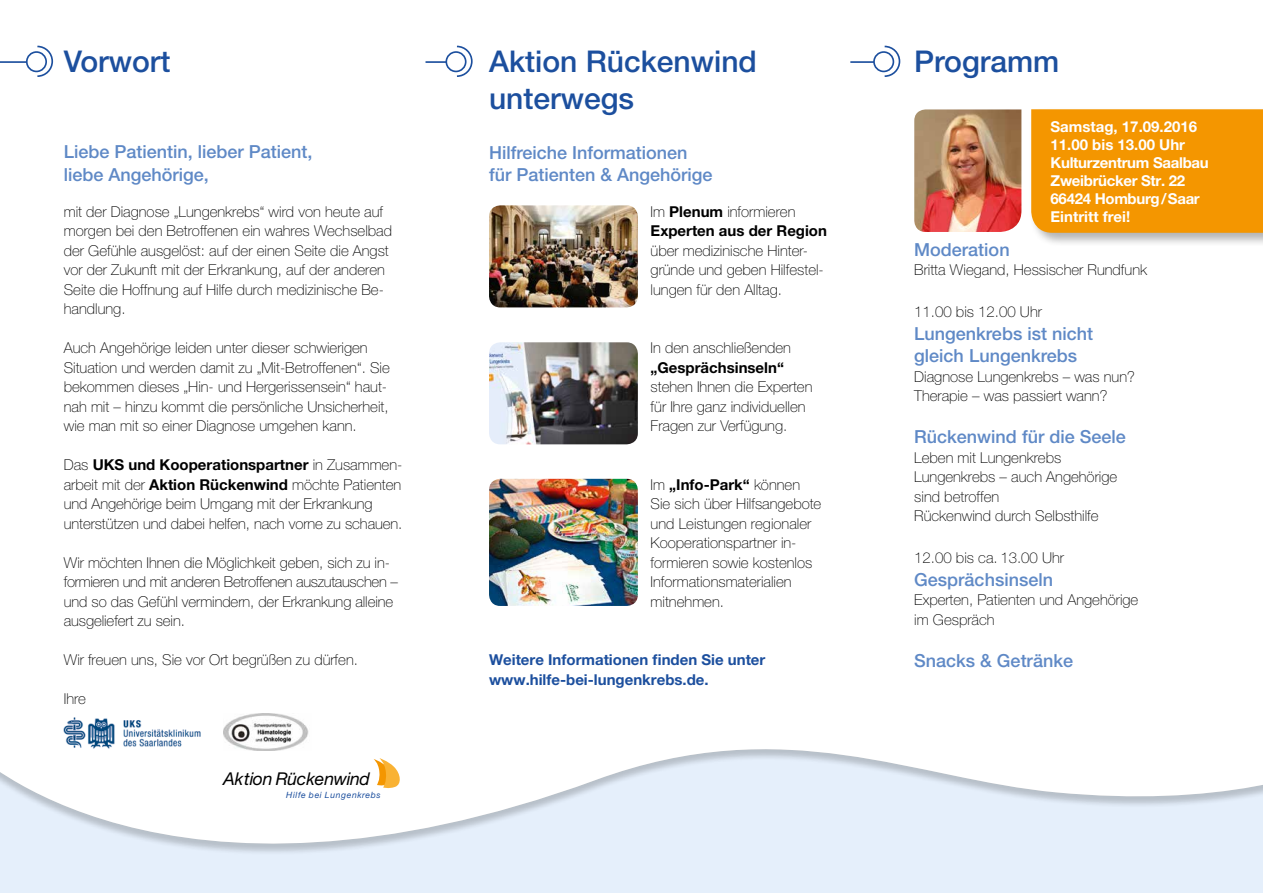
<style>
.page{position:relative;width:1263px;height:893px;background:#fff}
.page>*{position:absolute;margin:0;border:0;box-sizing:border-box;transform-origin:0 0}
.t1{font:500 30px/37.5px "Helvetica Neue";color:#1c4f9e}
.t2{font:500 18px/22.5px "Helvetica Neue";color:#5f89c6}
.t3{font:italic 17.7px "Helvetica Neue";letter-spacing:-.02em;color:#000}
.t4{font:100 15px/19.5px "Helvetica Neue";color:#000}
.t5{font:700 15px/18px "Helvetica Neue";letter-spacing:-.02em;color:#fff}
.t6{font:700 15px/19.5px "Helvetica Neue";color:#1c4f9e}
.t7{font:700 15px/19.5px "Helvetica Neue";color:#000}
.t8{font:italic 8.7px "Helvetica Neue";letter-spacing:.07em;color:#1c4f9e}
.s1{font-weight:700}
.s2{font-weight:100}
</style>
<div class="page">
<div style="left:0;top:672px;width:1263px;height:221px;background:#000;opacity:.2"></div>
<hr style="left:0;top:61px;width:27px;height:2px;background:#1c4f9e">
<div style="left:26px;top:51px;width:21px;height:21px;border:2px solid #1c4f9e;border-radius:50%"></div>
<svg style="left:36px;top:45px;width:18px;height:32px"></svg>
<hr style="left:425px;top:61px;width:21px;height:2px;background:#1c4f9e">
<div style="left:445px;top:51px;width:21px;height:21px;border:2px solid #1c4f9e;border-radius:50%"></div>
<svg style="left:455px;top:45px;width:18px;height:32px"></svg>
<hr style="left:850px;top:61px;width:24px;height:2px;background:#1c4f9e">
<div style="left:873px;top:51px;width:21px;height:21px;border:2px solid #1c4f9e;border-radius:50%"></div>
<svg style="left:883px;top:45px;width:18px;height:32px"></svg>
<svg style="left:373px;top:758px;width:29px;height:31px"></svg>
<img style="left:489px;top:205px;width:149px;height:102px">
<img style="left:914px;top:109px;width:107px;height:123px">
<img style="left:489px;top:342px;width:149px;height:102px">
<img style="left:489px;top:479px;width:149px;height:127px">
<img style="left:64px;top:715px;width:138px;height:34px">
<img style="left:223px;top:714px;width:89px;height:36px">
<div style="left:1029px;top:107px;width:234px;height:140px;background:#000;opacity:.3"></div>
<div style="left:1031px;top:109px;width:232px;height:124px;background:#f49600"></div>
<h1 class="t1" style="left:64px;top:42px;width:108px">Vorwort</h1>
<p class="t2" style="left:64px;top:140px;width:250px">Liebe Patientin, lieber Patient, liebe Angehörige,</p>
<p class="t4" style="left:64px;top:202px;width:330px">mit der Diagnose „Lungenkrebs“ wird von heute auf morgen bei den Betroffenen ein wahres Wechselbad der Gefühle ausgelöst: auf der einen Seite die Angst vor der Zukunft mit der Erkrankung, auf der anderen Seite die Hoffnung auf Hilfe durch medizinische Be&shy;handlung.</p>
<p class="t4" style="left:64px;top:338px;width:328px">Auch Angehörige leiden unter dieser schwierigen Situation und werden damit zu „Mit-Betroffenen“. Sie bekommen dieses „Hin- und Hergerissensein“ haut&shy;nah mit – hinzu kommt die persönliche Unsicherheit, wie man mit so einer Diagnose umgehen kann.</p>
<p class="t4" style="left:64px;top:455px;width:340px">Das <span class="s1">UKS und Kooperationspartner</span> in Zusammen&shy;arbeit mit der <span class="s1">Aktion Rückenwind</span> möchte Patienten und Angehörige beim Umgang mit der Erkrankung unterstützen und dabei helfen, nach vorne zu schauen.</p>
<p class="t4" style="left:64px;top:553px;width:336px">Wir möchten Ihnen die Möglichkeit geben, sich zu in&shy;formieren und mit anderen Betroffenen auszutauschen – und so das Gefühl vermindern, der Erkrankung alleine ausgeliefert zu sein.</p>
<p class="t4" style="left:64px;top:650px;width:296px">Wir freuen uns, Sie vor Ort begrüßen zu dürfen.</p>
<p class="t4" style="left:64px;top:689px;width:24px">Ihre</p>
<p class="t3" style="left:223px;top:768px;width:148px">Aktion Rückenwind</p>
<p class="t8" style="left:286px;top:790px;width:96px">Hilfe bei Lungenkrebs</p>
<h1 class="t1" style="left:489px;top:42px;width:269px">Aktion Rückenwind unterwegs</h1>
<p class="t2" style="left:489px;top:141px;width:225px">Hilfreiche Informationen für Patienten &amp; Angehörige</p>
<p class="t7" style="left:651px;top:201px;width:178px"><span class="s2">Im</span> Plenum <span class="s2">informieren<br></span>Experten aus der Region</p>
<p class="t4" style="left:651px;top:240px;width:175px">über medizinische Hinter&shy;gründe und geben Hilfestel&shy;lungen für den Alltag.</p>
<p class="t4" style="left:651px;top:338px;width:142px">In den anschließenden</p>
<p class="t7" style="left:651px;top:357px;width:135px">„Gesprächsinseln“</p>
<p class="t4" style="left:651px;top:377px;width:163px">stehen Ihnen die Experten für Ihre ganz individuellen<br>Fragen zur Verfügung.</p>
<p class="t4" style="left:651px;top:474px;width:172px">Im <span class="s1">„Info-Park“</span> können<br>Sie sich über Hilfsangebote und Leistungen regionaler<br>Kooperationspartner in&shy;formieren sowie kostenlos<br>Informationsmaterialien mitnehmen.</p>
<p class="t6" style="left:489px;top:650px;width:278px">Weitere Informationen finden Sie unter www.hilfe-bei-lungenkrebs.de.</p>
<h1 class="t1" style="left:914px;top:42px;width:147px">Programm</h1>
<p class="t5" style="left:1050px;top:117px;width:160px">Samstag, 17.09.2016<br>11.00 bis 13.00 Uhr<br>Kulturzentrum Saalbau<br>Zweibrücker Str. 22<br>66424 Homburg/Saar<br>Eintritt frei!</p>
<p class="t2" style="left:914px;top:238px;width:97px">Moderation</p>
<p class="t4" style="left:914px;top:260px;width:234px">Britta Wiegand, Hessischer Rundfunk</p>
<p class="t4" style="left:914px;top:302px;width:129px">11.00 bis 12.00 Uhr</p>
<p class="t2" style="left:914px;top:322px;width:180px">Lungenkrebs ist nicht gleich Lungenkrebs</p>
<p class="t4" style="left:914px;top:367px;width:222px">Diagnose Lungenkrebs – was nun?<br>Therapie – was passiert wann?</p>
<p class="t2" style="left:914px;top:425px;width:213px">Rückenwind für die Seele</p>
<p class="t4" style="left:914px;top:448px;width:204px">Leben mit Lungenkrebs<br>Lungenkrebs – auch Angehörige sind betroffen<br>Rückenwind durch Selbsthilfe</p>
<p class="t4" style="left:914px;top:548px;width:151px">12.00 bis ca. 13.00 Uhr</p>
<p class="t2" style="left:914px;top:568px;width:140px">Gesprächsinseln</p>
<p class="t4" style="left:914px;top:590px;width:226px">Experten, Patienten und Angehörige im Gespräch</p>
<p class="t2" style="left:914px;top:649px;width:160px">Snacks &amp; Getränke</p>
</div>
